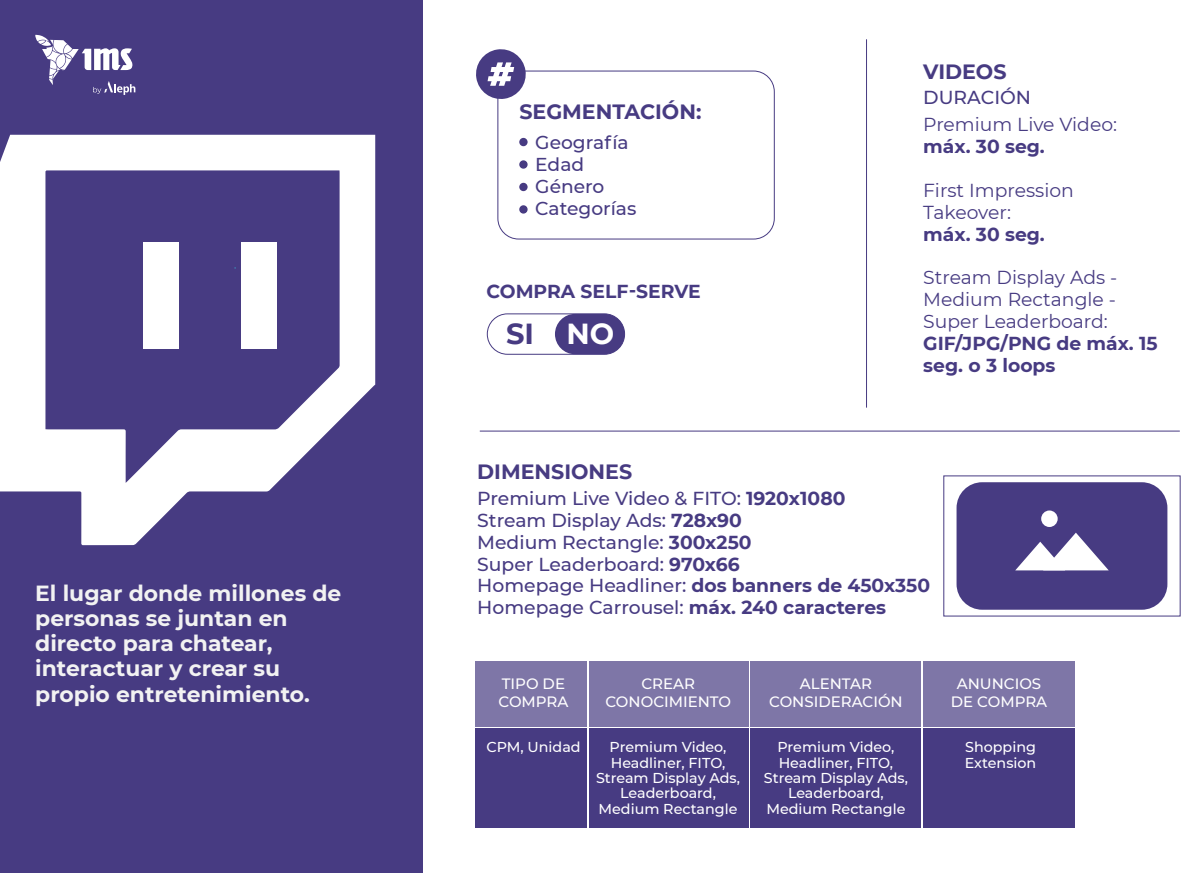
<style>
.page{position:relative;width:1200px;height:873px;background:#fff}
.page>*{position:absolute;margin:0;border:0;box-sizing:border-box;transform-origin:0 0}
.t1{font:700 28.94px "Montserrat";color:#473b82}
.t2{font:700 21.88px/25px "Montserrat";color:#f2f2f2}
.t3{font:700 20.62px "Montserrat";color:#473b82}
.t4{font:500 18.75px/21.9px "Montserrat";color:#473b82}
.t5{font:18.75px/21.9px "Montserrat";color:#473b82}
.t6{font:700 18.75px/21.9px "Montserrat";color:#473b82}
.t7{font:500 18.62px/22.2px "Montserrat";color:#473b82}
.t8{font:500 15px/18.6px "Montserrat";color:#fff;text-align:center}
.t9{font:500 14.31px/15.4px "Montserrat";color:#fff;text-align:center}
.s1{color:#fff}
.s2{font-weight:700}
</style>
<div class="page">
<div style="left:0;top:0;width:422px;height:872px;background:#473b82"></div>
<div style="left:519px;top:138px;width:9px;height:8px;background:#473b82;border-radius:50%"></div>
<div style="left:519px;top:160px;width:9px;height:8px;background:#473b82;border-radius:50%"></div>
<div style="left:519px;top:183px;width:9px;height:8px;background:#473b82;border-radius:50%"></div>
<div style="left:519px;top:205px;width:9px;height:8px;background:#473b82;border-radius:50%"></div>
<div style="left:498px;top:71px;width:277px;height:168px;border:1px solid #473b82;border-radius:21px"></div>
<svg style="left:476px;top:49px;width:52px;height:52px"></svg>
<div style="left:957px;top:482px;width:210px;height:127px;background:#473b82;border-radius:26px"></div>
<div style="left:1041px;top:510px;width:17px;height:16px;background:#fff;border-radius:50%"></div>
<svg style="left:1015px;top:532px;width:94px;height:38px"></svg>
<div style="left:475px;top:660px;width:112px;height:66px;background:#7e76a7"></div>
<div style="left:589px;top:660px;width:159px;height:66px;background:#7e76a7"></div>
<div style="left:750px;top:660px;width:171px;height:66px;background:#7e76a7"></div>
<div style="left:475px;top:727px;width:112px;height:99px;background:#473b82"></div>
<div style="left:589px;top:727px;width:159px;height:99px;background:#473b82"></div>
<div style="left:750px;top:727px;width:171px;height:99px;background:#473b82"></div>
<div style="left:923px;top:660px;width:152px;height:66px;background:#7e76a7"></div>
<div style="left:923px;top:727px;width:152px;height:99px;background:#473b82"></div>
<hr style="left:866px;top:39px;width:1px;height:368px;background:#473b82">
<hr style="left:480px;top:430px;width:700px;height:1px;background:#473b82">
<svg style="left:0;top:135px;width:375px;height:410px"></svg>
<div style="left:144px;top:242px;width:35px;height:106px;background:#fff"></div>
<div style="left:242px;top:242px;width:35px;height:106px;background:#fff"></div>
<svg style="left:35px;top:35px;width:100px;height:60px"></svg>
<div style="left:555px;top:314px;width:70px;height:40px;background:#473b82;border-radius:20px"></div>
<div style="left:487px;top:313px;width:138px;height:41px;border:1px solid #473b82;border-radius:20px"></div>
<p class="t2" style="left:35px;top:579px;width:308px">El lugar donde millones de personas se juntan en directo para chatear, interactuar y crear su propio entretenimiento.</p>
<p class="t3" style="left:519px;top:97px;width:184px">SEGMENTACIÓN:</p>
<p class="t7" style="left:535px;top:130px;width:103px">Geografía<br>Edad<br>Género<br>Categorías</p>
<p class="t6" style="left:486px;top:279px;width:216px">COMPRA SELF-SERVE</p>
<h1 class="t1" style="left:506px;top:312px;width:110px">SI <span class="s1">NO</span></h1>
<p class="t3" style="left:923px;top:57px;width:85px">VIDEOS</p>
<p class="t4" style="left:923px;top:86px;width:109px">DURACIÓN</p>
<p class="t5" style="left:923px;top:113px;width:195px">Premium Live Video:</p>
<p class="t6" style="left:923px;top:134px;width:123px">máx. 30 seg.</p>
<p class="t5" style="left:923px;top:178px;width:152px">First Impression<br>Takeover:</p>
<p class="t6" style="left:923px;top:222px;width:123px">máx. 30 seg.</p>
<p class="t5" style="left:923px;top:266px;width:196px;text-align:justify">Stream Display Ads - Medium Rectangle - Super Leaderboard:</p>
<p class="t6" style="left:923px;top:331px;width:236px">GIF/JPG/PNG de máx. 15 seg. o 3 loops</p>
<p class="t3" style="left:477px;top:457px;width:156px">DIMENSIONES</p>
<p class="t4" style="left:477px;top:486px;width:454px">Premium Live Video &amp; FITO: <span class="s2">1920x1080<br></span>Stream Display Ads: <span class="s2">728x90<br></span>Medium Rectangle: <span class="s2">300x250<br></span>Super Leaderboard: <span class="s2">970x66<br></span>Homepage Headliner: <span class="s2">dos banners de 450x350<br></span>Homepage Carrousel: <span class="s2">máx. 240 caracteres</span></p>
<p class="t8" style="left:498px;top:673px;width:72px;text-align:left">TIPO DE<br>COMPRA</p>
<p class="t8" style="left:605px;top:673px;width:127px">CREAR<br>CONOCIMIENTO</p>
<p class="t8" style="left:769px;top:673px;width:135px">ALENTAR<br>CONSIDERACIÓN</p>
<p class="t9" style="left:596px;top:738px;width:146px">Premium Video,<br>Headliner, FITO,<br>Stream Display Ads,<br>Leaderboard,<br>Medium Rectangle</p>
<p class="t9" style="left:764px;top:738px;width:146px">Premium Video,<br>Headliner, FITO,<br>Stream Display Ads,<br>Leaderboard,<br>Medium Rectangle</p>
<p class="t9" style="left:486px;top:738px;width:96px">CPM, Unidad</p>
<p class="t8" style="left:951px;top:673px;width:98px">ANUNCIOS<br>DE COMPRA</p>
<p class="t9" style="left:965px;top:738px;width:73px;text-align:left">Shopping<br>Extension</p>
</div>
